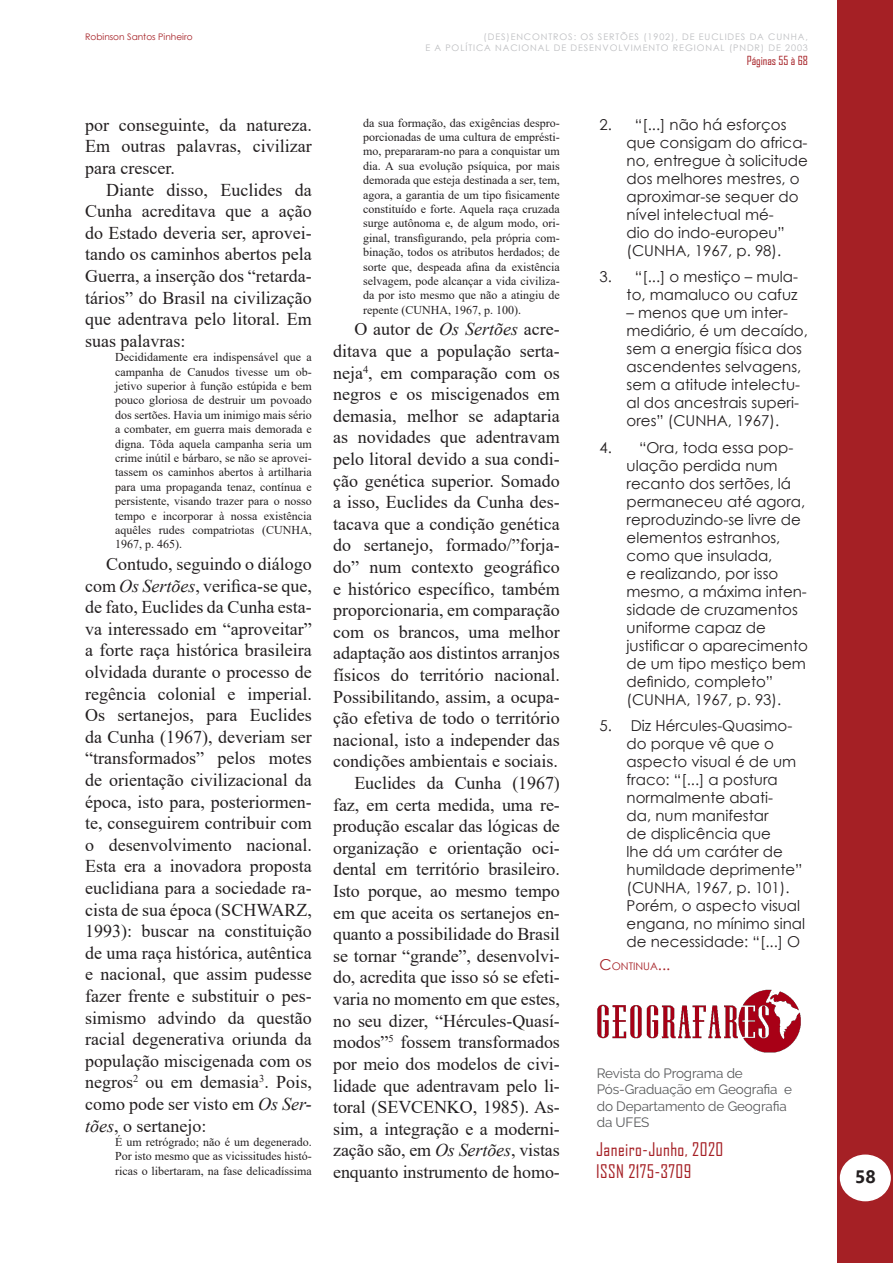
<style>
.page{position:relative;width:893px;height:1263px;background:#fff}
.page>*{position:absolute;margin:0;border:0;box-sizing:border-box;transform-origin:0 0}
.LO-normal{font:18px/21.6px "Times New Roman";color:#231f20;text-align:justify}
.t1{font:18px/21.6px "Agency FB";letter-spacing:.025em;color:#a52025}
.t2{font:700 18px "Segoe UI";color:#231f20}
.t3{font:15px/18px "Century Gothic";color:#231f20}
.t4{font:13.5px/16.2px "Raleway";letter-spacing:-.01em;color:#57585a}
.Citação{font:12px/14.4px "Times New Roman";color:#231f20;text-align:justify}
.t5{font:12px "Agency FB";color:#a52025}
.t6{font:10.5px "Century Gothic";color:#a52025}
.t7{font:9px/10.8px "Century Gothic";letter-spacing:.1em;color:#bcbdc0;text-align:right}
.t8{font:9px "Century Gothic";color:#a52025}
.s1{font-style:italic}
.s2{font-size:15px}
</style>
<div class="page">
<div style="left:838px;top:0;width:55px;height:1263px;background:#a52025"></div>
<div style="left:841px;top:1155px;width:49px;height:45px;background:#fff;border-radius:50%"></div>
<div style="left:840px;top:1154px;width:51px;height:47px;border:2px solid #fff;border-radius:50%"></div>
<img style="left:597px;top:989px;width:204px;height:64px">
<p class="t8" style="left:85px;top:30px;width:109px">Robinson Santos Pinheiro</p>
<p class="LO-normal" style="left:85px;top:113px;width:228px">por conseguinte, da natureza.<br>Em outras palavras, civilizar para crescer.</p>
<p class="LO-normal" style="left:85px;top:178px;width:228px;text-indent:21px">Diante disso, Euclides da Cunha acreditava que a ação do Estado deveria ser, aprovei&shy;tando os caminhos abertos pela Guerra, a inserção dos “retarda&shy;tários” do Brasil na civilização que adentrava pelo litoral. Em suas palavras:</p>
<p class="Citação" style="left:115px;top:350px;width:198px">Decididamente era indispensável que a campanha de Canudos tivesse um ob&shy;jetivo superior à função estúpida e bem pouco gloriosa de destruir um povoado dos sertões. Havia um inimigo mais sério a combater, em guerra mais demorada e digna. Tôda aquela campanha seria um crime inútil e bárbaro, se não se aprovei&shy;tassem os caminhos abertos à artilharia para uma propaganda tenaz, contínua e persistente, visando trazer para o nosso tempo e incorporar à nossa existência aquêles rudes compatriotas (CUNHA, 1967, p. 465).</p>
<p class="LO-normal" style="left:85px;top:553px;width:228px;text-indent:21px">Contudo, seguindo o diálogo com <span class="s1">Os Sertões</span>, verifica-se que, de fato, Euclides da Cunha esta&shy;va interessado em “aproveitar” a forte raça histórica brasileira olvidada durante o processo de regência colonial e imperial.<br>Os sertanejos, para Euclides da Cunha (1967), deveriam ser “transformados” pelos motes de orientação civilizacional da época, isto para, posteriormen&shy;te, conseguirem contribuir com o desenvolvimento nacional.<br>Esta era a inovadora proposta euclidiana para a sociedade ra&shy;cista de sua época (SCHWARZ, 1993): buscar na constituição de uma raça histórica, autêntica e nacional, que assim pudesse fazer frente e substituir o pes&shy;simismo advindo da questão racial degenerativa oriunda da população miscigenada com os negros<sup>2</sup> ou em demasia<sup>3</sup>. Pois, como pode ser visto em <span class="s1">Os Ser&shy;tões</span>, o sertanejo:</p>
<p class="Citação" style="left:115px;top:1134px;width:198px">É um retrógrado; não é um degenerado.<br>Por isto mesmo que as vicissitudes histó&shy;ricas o libertaram, na fase delicadíssima</p>
<p class="t7" style="left:425px;top:31px;width:384px">(DES)ENCONTROS: OS SERTÕES (1902), DE EUCLIDES DA CUNHA,<br>E A POLÍTICA NACIONAL DE DESENVOLVIMENTO REGIONAL (PNDR) DE 2003</p>
<p class="t5" style="left:747px;top:53px;width:63px">Páginas 55 à 68</p>
<p class="Citação" style="left:363px;top:115px;width:198px">da sua formação, das exigências despro&shy;porcionadas de uma cultura de emprésti&shy;mo, prepararam-no para a conquistar um dia. A sua evolução psíquica, por mais demorada que esteja destinada a ser, tem, agora, a garantia de um tipo fisicamente constituído e forte. Aquela raça cruzada surge autônoma e, de algum modo, ori&shy;ginal, transfigurando, pela própria com&shy;binação, todos os atributos herdados; de sorte que, despeada afina da existência selvagem, pode alcançar a vida civiliza&shy;da por isto mesmo que não a atingiu de repente (CUNHA, 1967, p. 100).</p>
<p class="LO-normal" style="left:333px;top:318px;width:228px;text-indent:21px">O autor de <span class="s1">Os Sertões</span> acre&shy;ditava que a população serta&shy;neja<sup>4</sup>, em comparação com os negros e os miscigenados em demasia, melhor se adaptaria as novidades que adentravam pelo litoral devido a sua condi&shy;ção genética superior. Somado a isso, Euclides da Cunha des&shy;tacava que a condição genética do sertanejo, formado/”forja&shy;do” num contexto geográfico e histórico específico, também proporcionaria, em comparação com os brancos, uma melhor adaptação aos distintos arranjos físicos do território nacional.<br>Possibilitando, assim, a ocupa&shy;ção efetiva de todo o território nacional, isto a independer das condições ambientais e sociais.</p>
<p class="LO-normal" style="left:333px;top:772px;width:228px;text-indent:21px">Euclides da Cunha (1967) faz, em certa medida, uma re&shy;produção escalar das lógicas de organização e orientação oci&shy;dental em território brasileiro.<br>Isto porque, ao mesmo tempo em que aceita os sertanejos en&shy;quanto a possibilidade do Brasil se tornar “grande”, desenvolvi&shy;do, acredita que isso só se efeti&shy;varia no momento em que estes, no seu dizer, “Hércules-Quasí&shy;modos”<sup>5</sup> fossem transformados por meio dos modelos de civi&shy;lidade que adentravam pelo li&shy;toral (SEVCENKO, 1985). As&shy;sim, a integração e a moderni&shy;zação são, em <span class="s1">Os Sertões</span>, vistas enquanto instrumento de homo-</p>
<p class="t3" style="left:627px;top:115px;width:183px;text-indent:-27px">2. “[...] não há esforços que consigam do africa&shy;no, entregue à solicitude dos melhores mestres, o aproximar-se sequer do nível intelectual mé-<br>dio do indo-europeu” (CUNHA, 1967, p. 98).</p>
<p class="t3" style="left:600px;top:267px;width:200px;text-align:right">3. “[...] o mestiço – mula&shy;to, mamaluco ou cafuz</p>
<p class="t3" style="left:627px;top:303px;width:183px">– menos que um inter&shy;mediário, é um decaído, sem a energia física dos ascendentes selvagens, sem a atitude intelectu&shy;al dos ancestrais superi&shy;ores” (CUNHA, 1967).</p>
<p class="t3" style="left:627px;top:438px;width:183px;text-indent:-27px">4. “Ora, toda essa pop&shy;ulação perdida num recanto dos sertões, lá permaneceu até agora, reproduzindo-se livre de elementos estranhos, como que insulada,<br>e realizando, por isso mesmo, a máxima inten&shy;sidade de cruzamentos uniforme capaz de justificar o aparecimento de um tipo mestiço bem definido, completo” (CUNHA, 1967, p. 93).</p>
<p class="t3" style="left:627px;top:716px;width:180px;text-indent:-27px">5. Diz Hércules-Quasimo&shy;do porque vê que o aspecto visual é de um fraco: “[...] a postura normalmente abati-<br>da, num manifestar<br>de displicência que<br>lhe dá um caráter de humildade deprimente” (CUNHA, 1967, p. 101).<br>Porém, o aspecto visual engana, no mínimo sinal de necessidade: “[...] O</p>
<p class="t6" style="left:600px;top:959px;width:72px"><span class="s2">C</span>ONTINUA<span class="s2">...</span></p>
<p class="t4" style="left:597px;top:1065px;width:197px">Revista do Programa de<br>Pós-Graduação em Geografia e do Departamento de Geografia da UFES</p>
<p class="t1" style="left:596px;top:1138px;width:129px">Janeiro-Junho, 2020<br>ISSN 2175-3709</p>
<p class="t2" style="left:855px;top:1159px;width:22px">58</p>
</div>
